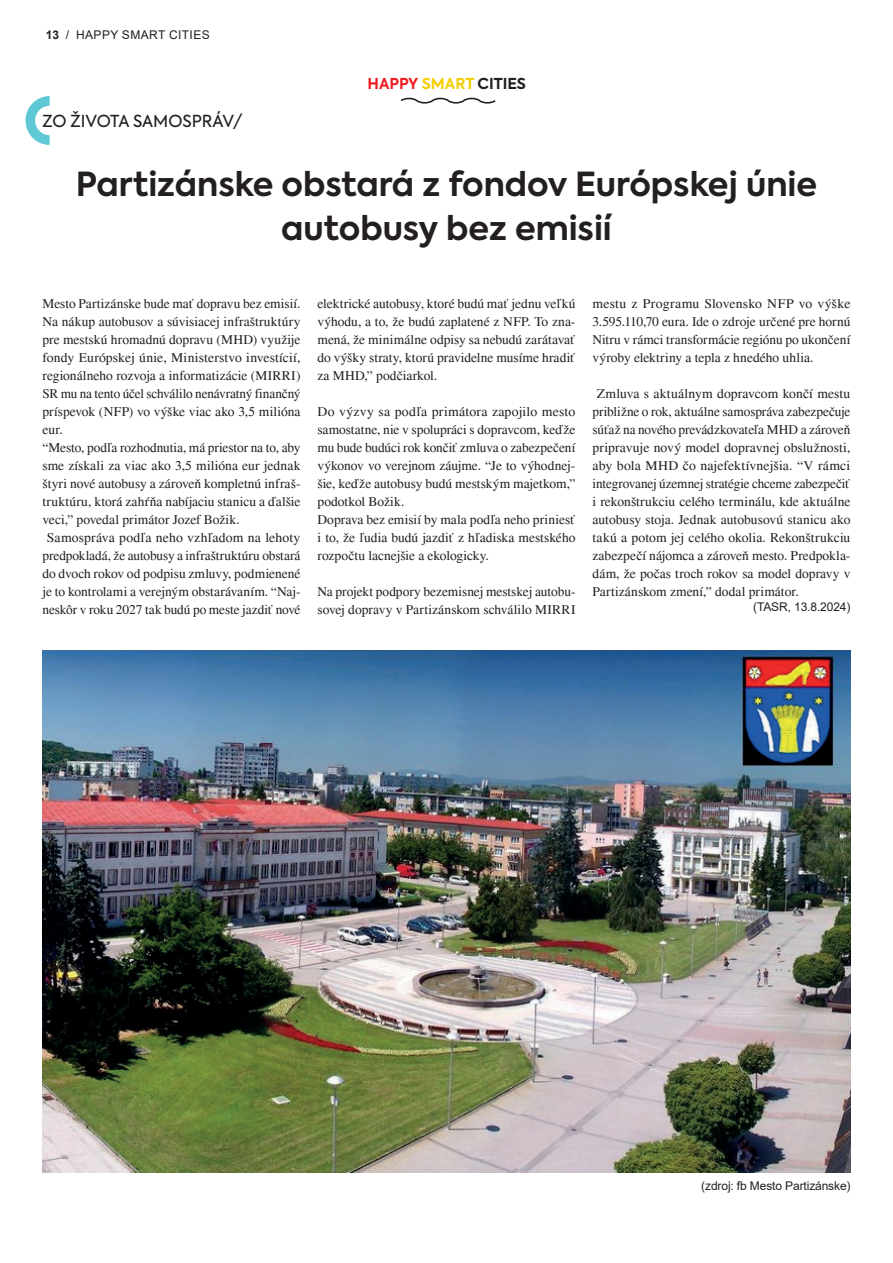
<style>
.page{position:relative;width:893px;height:1263px;background:#fff}
.page>*{position:absolute;margin:0;border:0;box-sizing:border-box;transform-origin:0 0}
.t1{font:700 33px/43.5px "Axiforma";color:#231f20;text-align:center}
.t2{font:16.5px "Axiforma";color:#231f20}
.t3{font:700 15px "Axiforma";color:#231f20}
.t4{font:13.5px/18px "Times";color:#231f20;text-align:justify}
.t5{font:12px "Arial";letter-spacing:-.01em;color:#231f20}
.t6{font:12px "Arial";letter-spacing:.035em;color:#231f20}
.s1{font-weight:700}
.s2{color:#ee1d23}
.s3{color:#f4cf02}
</style>
<div class="page">
<svg style="left:26px;top:96px;width:24px;height:49px"></svg>
<img style="left:43px;top:650px;width:807px;height:522px">
<svg style="left:401px;top:97px;width:95px;height:7px"></svg>
<p class="t6" style="left:46px;top:26px;width:165px"><span class="s1">13</span> / HAPPY SMART CITIES</p>
<p class="t2" style="left:43px;top:110px;width:202px">ZO ŽIVOTA SAMOSPRÁV/</p>
<p class="t3" style="left:368px;top:74px;width:160px"><span class="s2">HAPPY</span> <span class="s3">SMART</span> CITIES</p>
<h1 class="t1" style="left:76px;top:163px;width:743px">Partizánske obstará z fondov Európskej únie autobusy bez emisií</h1>
<p class="t4" style="left:43px;top:295px;width:259px">Mesto Partizánske bude mať dopravu bez emisií.</p>
<p class="t4" style="left:43px;top:313px;width:259px">Na nákup autobusov a súvisiacej infraštruktúry</p>
<p class="t4" style="left:43px;top:331px;width:259px">pre mestskú hromadnú dopravu (MHD) využije</p>
<p class="t4" style="left:43px;top:349px;width:259px">fondy Európskej únie, Ministerstvo investícií,</p>
<p class="t4" style="left:43px;top:367px;width:259px">regionálneho rozvoja a informatizácie (MIRRI)</p>
<p class="t4" style="left:43px;top:385px;width:259px">SR mu na tento účel schválilo nenávratný finančný</p>
<p class="t4" style="left:43px;top:403px;width:259px">príspevok (NFP) vo výške viac ako 3,5 milióna</p>
<p class="t4" style="left:43px;top:421px;width:22px">eur.</p>
<p class="t4" style="left:43px;top:439px;width:259px">“Mesto, podľa rozhodnutia, má priestor na to, aby</p>
<p class="t4" style="left:43px;top:457px;width:259px">sme získali za viac ako 3,5 milióna eur jednak</p>
<p class="t4" style="left:43px;top:475px;width:259px">štyri nové autobusy a zároveň kompletnú infraš-</p>
<p class="t4" style="left:43px;top:493px;width:259px">truktúru, ktorá zahŕňa nabíjaciu stanicu a ďalšie</p>
<p class="t4" style="left:43px;top:511px;width:199px">veci,” povedal primátor Jozef Božik.</p>
<p class="t4" style="left:47px;top:529px;width:255px">Samospráva podľa neho vzhľadom na lehoty</p>
<p class="t4" style="left:43px;top:547px;width:259px">predpokladá, že autobusy a infraštruktúru obstará</p>
<p class="t4" style="left:43px;top:565px;width:259px">do dvoch rokov od podpisu zmluvy, podmienené</p>
<p class="t4" style="left:43px;top:583px;width:259px">je to kontrolami a verejným obstarávaním. “Naj-</p>
<p class="t4" style="left:43px;top:601px;width:259px">neskôr v roku 2027 tak budú po meste jazdiť nové</p>
<p class="t4" style="left:317px;top:295px;width:259px">elektrické autobusy, ktoré budú mať jednu veľkú výhodu, a to, že budú zaplatené z NFP. To zna&shy;mená, že minimálne odpisy sa nebudú zarátavať do výšky straty, ktorú pravidelne musíme hradiť za MHD,” podčiarkol.</p>
<p class="t4" style="left:317px;top:403px;width:259px;text-align:left">Do výzvy sa podľa primátora zapojilo mesto samostatne, nie v spolupráci s dopravcom, keďže mu bude budúci rok končiť zmluva o zabezpečení výkonov vo verejnom záujme. “Je to výhodnej&shy;šie, keďže autobusy budú mestským majetkom,” podotkol Božik.<br>Doprava bez emisií by mala podľa neho priniesť i to, že ľudia budú jazdiť z hľadiska mestského rozpočtu lacnejšie a ekologicky.</p>
<p class="t4" style="left:317px;top:583px;width:259px">Na projekt podpory bezemisnej mestskej autobu&shy;sovej dopravy v Partizánskom schválilo MIRRI</p>
<p class="t4" style="left:592px;top:295px;width:259px">mestu z Programu Slovensko NFP vo výške 3.595.110,70 eura. Ide o zdroje určené pre hornú Nitru v rámci transformácie regiónu po ukončení výroby elektriny a tepla z hnedého uhlia.</p>
<p class="t4" style="left:592px;top:385px;width:259px;text-indent:4px">Zmluva s aktuálnym dopravcom končí mestu približne o rok, aktuálne samospráva zabezpečuje súťaž na nového prevádzkovateľa MHD a zároveň pripravuje nový model dopravnej obslužnosti, aby bola MHD čo najefektívnejšia. “V rámci integrovanej územnej stratégie chceme zabezpečiť i rekonštrukciu celého terminálu, kde aktuálne autobusy stoja. Jednak autobusovú stanicu ako takú a potom jej celého okolia. Rekonštrukciu zabezpečí nájomca a zároveň mesto. Predpokla&shy;dám, že počas troch rokov sa model dopravy v Partizánskom zmení,” dodal primátor.</p>
<p class="t5" style="left:753px;top:598px;width:99px">(TASR, 13.8.2024)</p>
<p class="t5" style="left:701px;top:1177px;width:151px">(zdroj: fb Mesto Partizánske)</p>
</div>
